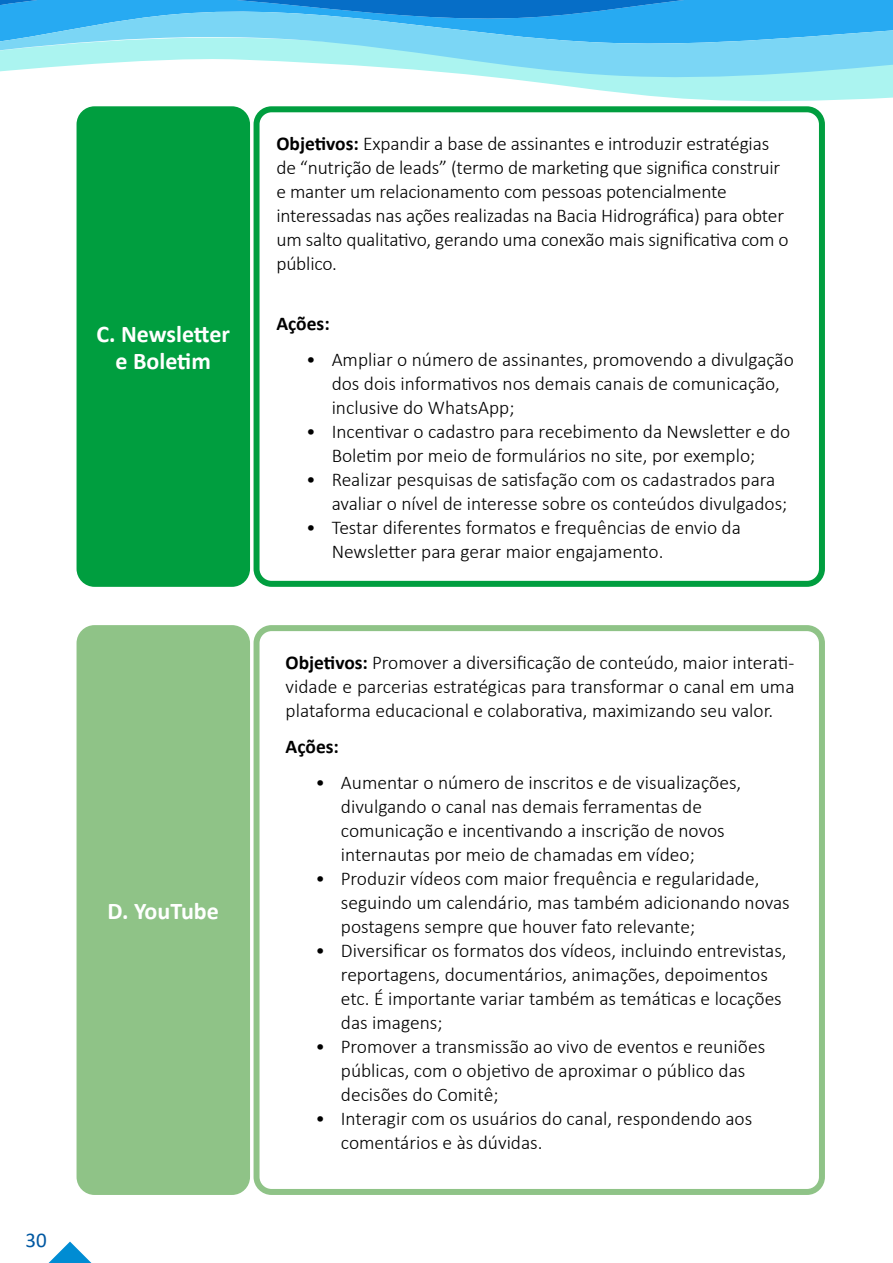
<style>
.page{position:relative;width:893px;height:1263px;background:#fff}
.page>*{position:absolute;margin:0;border:0;box-sizing:border-box;transform-origin:0 0}
.t1{font:700 24px/27px "Calibri";color:#fff;text-align:center}
.t2{font:21px "Calibri";color:#0058a2}
.t3{font:300 19.5px/24px "Calibri";color:#000}
.t4{font:700 19.5px "Calibri";color:#000}
.s1{font-weight:700}
</style>
<div class="page">
<svg style="left:49px;top:1241px;width:42px;height:22px"></svg>
<svg style="left:76px;top:91px;width:817px;height:34px"></svg>
<svg style="left:0;top:0;width:893px;height:2px;background:#178bdb"></svg>
<svg style="left:0;top:2px;width:893px;height:89px"></svg>
<div style="left:77px;top:106px;width:173px;height:481px;background:#009e3f;border-radius:18px"></div>
<div style="left:77px;top:625px;width:173px;height:570px;background:#8fc387;border-radius:18px"></div>
<div style="left:257px;top:109px;width:565px;height:475px;background:#fff;border-radius:15px"></div>
<div style="left:254px;top:106px;width:571px;height:481px;border:6px solid #009e3f;border-radius:15px"></div>
<div style="left:254px;top:625px;width:571px;height:570px;border:6px solid #8fc387;border-radius:15px"></div>
<p class="t2" style="left:25px;top:1226px;width:23px">30</p>
<p class="t1" style="left:97px;top:320px;width:135px">C. Newsletter e Boletim</p>
<p class="t1" style="left:108px;top:897px;width:113px">D. YouTube</p>
<p class="t3" style="left:276px;top:132px;width:514px"><span class="s1">Objetivos:</span> Expandir a base de assinantes e introduzir estratégias de “nutrição de leads” (termo de marketing que significa construir e manter um relacionamento com pessoas potencialmente interessadas nas ações realizadas na Bacia Hidrográfica) para obter um salto qualitativo, gerando uma conexão mais significativa com o público.</p>
<p class="t4" style="left:276px;top:310px;width:55px">Ações:</p>
<p class="t3" style="left:332px;top:348px;width:464px;text-indent:-26px">• Ampliar o número de assinantes, promovendo a divulgação dos dois informativos nos demais canais de comunicação, inclusive do WhatsApp;</p>
<p class="t3" style="left:306px;top:420px;width:486px;text-align:center">• Incentivar o cadastro para recebimento da Newsletter e do<br>Boletim por meio de formulários no site, por exemplo;</p>
<p class="t3" style="left:332px;top:468px;width:457px;text-indent:-26px">• Realizar pesquisas de satisfação com os cadastrados para avaliar o nível de interesse sobre os conteúdos divulgados;</p>
<p class="t3" style="left:332px;top:516px;width:411px;text-indent:-26px">• Testar diferentes formatos e frequências de envio da<br>Newsletter para gerar maior engajamento.</p>
<p class="t3" style="left:286px;top:650px;width:510px;text-align:justify"><span class="s1">Objetivos:</span> Promover a diversificação de conteúdo, maior interati&shy;vidade e parcerias estratégicas para transformar o canal em uma plataforma educacional e colaborativa, maximizando seu valor.</p>
<p class="t4" style="left:286px;top:733px;width:55px">Ações:</p>
<p class="t3" style="left:341px;top:770px;width:402px;text-indent:-26px">• Aumentar o número de inscritos e de visualizações, divulgando o canal nas demais ferramentas de comunicação e incentivando a inscrição de novos internautas por meio de chamadas em vídeo;</p>
<p class="t3" style="left:341px;top:866px;width:450px;text-indent:-26px">• Produzir vídeos com maior frequência e regularidade, seguindo um calendário, mas também adicionando novas postagens sempre que houver fato relevante;</p>
<p class="t3" style="left:341px;top:938px;width:447px;text-indent:-26px">• Diversificar os formatos dos vídeos, incluindo entrevistas, reportagens, documentários, animações, depoimentos etc. É importante variar também as temáticas e locações das imagens;</p>
<p class="t3" style="left:341px;top:1034px;width:426px;text-indent:-26px">• Promover a transmissão ao vivo de eventos e reuniões públicas, com o objetivo de aproximar o público das decisões do Comitê;</p>
<p class="t3" style="left:341px;top:1106px;width:413px;text-indent:-26px">• Interagir com os usuários do canal, respondendo aos comentários e às dúvidas.</p>
</div>
